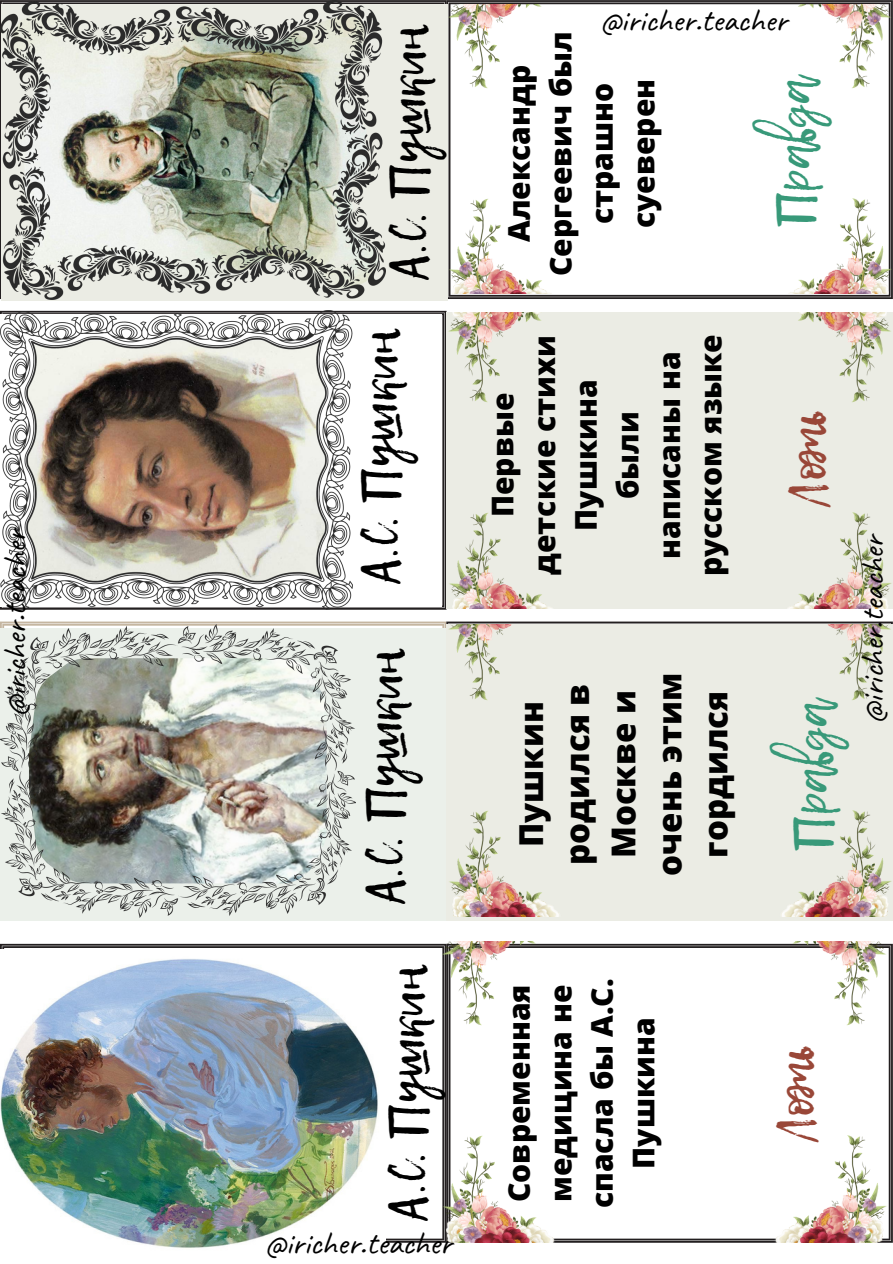
<style>
.page{position:relative;width:893px;height:1264px;background:#fff}
.page>*{position:absolute;margin:0;border:0;box-sizing:border-box;transform-origin:0 0}
.t1{font:48px "Lemon Tuesday";color:#000}
.t2{font:48px "Lemon Tuesday";color:#389979}
.t3{font:48px "Lemon Tuesday";color:#994738}
.t4{font:33px "Caveat";color:#000}
.t5{font:800 33px/46px "Open Sans";color:#000;text-align:center}
.t6{font:800 30px/41.5px "Open Sans";color:#000;text-align:center}
</style>
<div class="page">
<svg style="left:446px;top:0;width:446px;height:299px"></svg>
<svg style="left:0;top:943px;width:442px;height:299px"></svg>
<img style="left:0;top:311px;width:352px;height:299px">
<div style="left:0;top:628px;width:446px;height:292px;background:#ebf0ea"></div>
<img style="left:0;top:624px;width:355px;height:293px">
<img style="left:447px;top:5px;width:445px;height:289px">
<div style="left:1px;top:5px;width:446px;height:296px;background:#ebece4"></div>
<img style="left:0;top:0;width:386px;height:299px">
<img style="left:447px;top:312px;width:445px;height:296px">
<img style="left:447px;top:624px;width:445px;height:292px">
<img style="left:442px;top:942px;width:445px;height:300px">
<img style="left:0;top:949px;width:386px;height:299px">
<h1 class="t1" style="left:372px;top:280px;width:257px;rotate:-90deg">А.C. Пушкин</h1>
<p class="t4" style="left:599px;top:-1px;width:189px">@iricher.teacher</p>
<p class="t6" style="left:497px;top:276px;width:247px;rotate:-90deg">Александр<br>Сергеевич был страшно суеверен</p>
<h1 class="t2" style="left:759px;top:227px;width:154px;rotate:-90deg">Правда</h1>
<h1 class="t1" style="left:344px;top:584px;width:257px;rotate:-90deg">А.C. Пушкин</h1>
<p class="t6" style="left:481px;top:576px;width:244px;rotate:-90deg">Первые детские стихи<br>Пушкина были написаны на русском языке</p>
<h1 class="t3" style="left:772px;top:505px;width:97px;rotate:-90deg">Ложь</h1>
<p class="t4" style="left:-6px;top:717px;width:192px;rotate:-90deg">@iricher.teacher</p>
<p class="t4" style="left:851px;top:723px;width:192px;rotate:-90deg">@iricher.teacher</p>
<h1 class="t1" style="left:349px;top:904px;width:257px;rotate:-90deg">А.C. Пушкин</h1>
<p class="t5" style="left:507px;top:875px;width:205px;rotate:-90deg">Пушкин родился в<br>Москве и очень этим гордился</p>
<h1 class="t2" style="left:776px;top:850px;width:154px;rotate:-90deg">Правда</h1>
<h1 class="t1" style="left:371px;top:1220px;width:257px;rotate:-90deg">А.C. Пушкин</h1>
<p class="t4" style="left:264px;top:1221px;width:189px">@iricher.teacher</p>
<p class="t6" style="left:497px;top:1208px;width:231px;rotate:-90deg">Современная медицина не спасла бы А.С.<br>Пушкина</p>
<h1 class="t3" style="left:760px;top:1140px;width:97px;rotate:-90deg">Ложь</h1>
</div>
